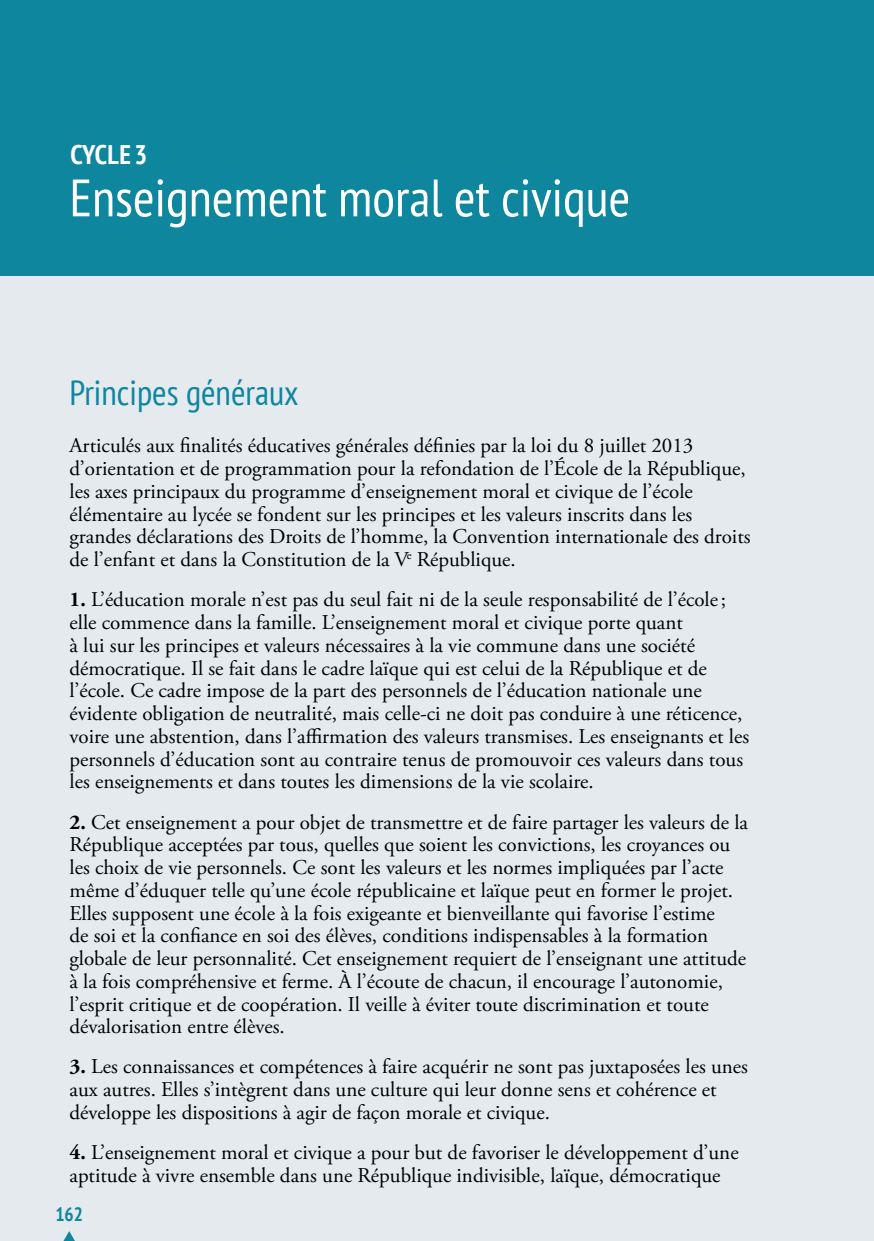
<style>
.page{position:relative;width:874px;height:1241px;background:#fff}
.page>*{position:absolute;margin:0;border:0;box-sizing:border-box;transform-origin:0 0}
.t1{font:condensed 52.5px "PT Sans";color:#fff}
.t2{font:condensed 35px "PT Sans";color:#0e869e}
.t3{font:700 condensed 26.78px "PT Sans";color:#fff}
.t4{font:21px/22.8px "Adobe Garamond Pro";color:#000}
.t5{font:700 condensed 19.25px "PT Sans";color:#0e869e}
.s1{font-weight:700}
</style>
<div class="page">
<div style="left:0;top:0;width:873px;height:1240px;background:#e4eaee"></div>
<hr style="left:873px;top:0;width:1px;height:1240px;background:#e4eaee">
<svg style="left:64px;top:1231px;width:11px;height:9px"></svg>
<div style="left:0;top:0;width:873px;height:276px;background:#0e869e"></div>
<p class="t3" style="left:71px;top:140px;width:78px">CyCle 3</p>
<h1 class="t1" style="left:69px;top:169px;width:562px">Enseignement moral et civique</h1>
<h2 class="t2" style="left:69px;top:373px;width:230px">Principes généraux</h2>
<p class="t4" style="left:69px;top:435px;width:682px">Articulés aux finalités éducatives générales définies par la loi du 8 juillet 2013 d’orientation et de programmation pour la refondation de l’École de la République, les axes principaux du programme d’enseignement moral et civique de l’école élémentaire au lycée se fondent sur les principes et les valeurs inscrits dans les grandes déclarations des Droits de l’homme, la Convention internationale des droits de l’enfant et dans la Constitution de la V<sup>e</sup> République.</p>
<p class="t4" style="left:69px;top:589px;width:681px"><span class="s1">1.</span> L’éducation morale n’est pas du seul fait ni de la seule responsabilité de l’école; elle commence dans la famille. L’enseignement moral et civique porte quant<br>à lui sur les principes et valeurs nécessaires à la vie commune dans une société démocratique. Il se fait dans le cadre laïque qui est celui de la République et de l’école. Ce cadre impose de la part des personnels de l’éducation nationale une évidente obligation de neutralité, mais celle-ci ne doit pas conduire à une réticence, voire une abstention, dans l’affirmation des valeurs transmises. Les enseignants et les personnels d’éducation sont au contraire tenus de promouvoir ces valeurs dans tous les enseignements et dans toutes les dimensions de la vie scolaire.</p>
<p class="t4" style="left:69px;top:811px;width:679px"><span class="s1">2.</span> Cet enseignement a pour objet de transmettre et de faire partager les valeurs de la République acceptées par tous, quelles que soient les convictions, les croyances ou les choix de vie personnels. Ce sont les valeurs et les normes impliquées par l’acte même d’éduquer telle qu’une école républicaine et laïque peut en former le projet.<br>Elles supposent une école à la fois exigeante et bienveillante qui favorise l’estime<br>de soi et la confiance en soi des élèves, conditions indispensables à la formation globale de leur personnalité. Cet enseignement requiert de l’enseignant une attitude à la fois compréhensive et ferme. À l’écoute de chacun, il encourage l’autonomie, l’esprit critique et de coopération. Il veille à éviter toute discrimination et toute dévalorisation entre élèves.</p>
<p class="t4" style="left:69px;top:1055px;width:679px"><span class="s1">3.</span> Les connaissances et compétences à faire acquérir ne sont pas juxtaposées les unes aux autres. Elles s’intègrent dans une culture qui leur donne sens et cohérence et développe les dispositions à agir de façon morale et civique.</p>
<p class="t4" style="left:69px;top:1141px;width:670px"><span class="s1">4.</span> L’enseignement moral et civique a pour but de favoriser le développement d’une aptitude à vivre ensemble dans une République indivisible, laïque, démocratique</p>
<p class="t5" style="left:55px;top:1203px;width:29px">162</p>
</div>
